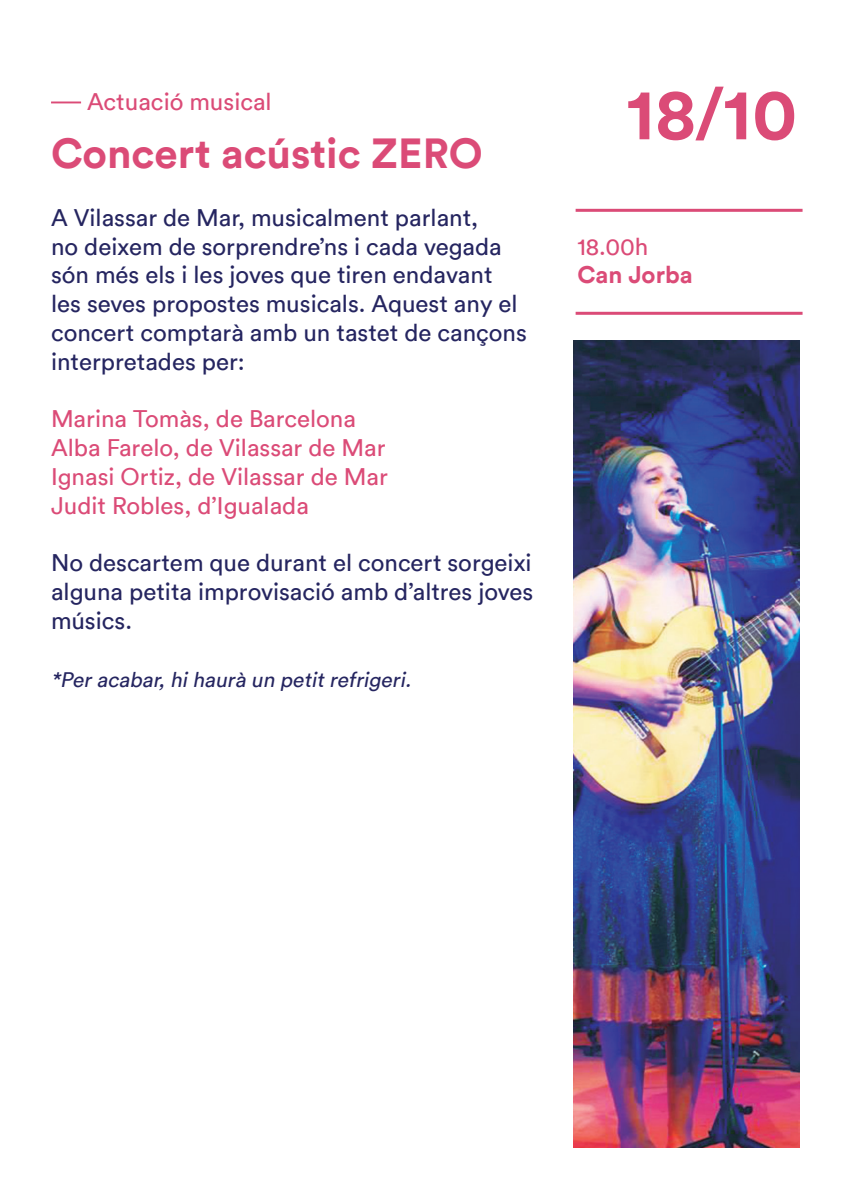
<style>
.page{position:relative;width:851px;height:1191px;background:#fff}
.page>*{position:absolute;margin:0;border:0;box-sizing:border-box;transform-origin:0 0}
.t1{font:700 72px "Circular";color:#db4b77}
.t2{font:700 42px "Circular";color:#db4b77}
.t3{font:24px/28.8px "Circular";color:#252560}
.t4{font:24px "Circular";color:#db4b77}
.t5{font:700 24px "Circular";color:#db4b77}
.t6{font:italic 21px "Circular";color:#252560}
.s1{font-family:"Helvetica Neue"}
</style>
<div class="page">
<hr style="left:51px;top:101px;width:30px;height:2px;background:#db4b77">
<hr style="left:575px;top:209px;width:227px;height:3px;background:#db4b77">
<hr style="left:575px;top:312px;width:227px;height:3px;background:#db4b77">
<img style="left:573px;top:341px;width:226px;height:806px">
<p class="t4" style="left:87px;top:87px;width:186px">Actuació musical</p>
<p class="t2" style="left:51px;top:126px;width:433px">Concert acústic ZERO</p>
<p class="t3" style="left:51px;top:203px;width:477px">A Vilassar de Mar, musicalment parlant,<br>no deixem de sorprendre’ns i cada vegada són més els i les joves que tiren endavant les seves propostes musicals. Aquest any el concert comptarà amb un tastet de cançons interpretades per:</p>
<p class="t4" style="left:51px;top:404px;width:306px">Marina Tomàs, de Barcelona</p>
<p class="t4" style="left:51px;top:433px;width:336px">Alba Farelo, de Vilassar de Mar</p>
<p class="t4" style="left:51px;top:462px;width:338px">Ignasi Ortiz, de Vilassar de Mar</p>
<p class="t4" style="left:51px;top:491px;width:259px">Judit Robles, d’Igualada</p>
<p class="t3" style="left:51px;top:548px;width:484px;text-align:justify">No descartem que durant el concert sorgeixi alguna petita improvisació amb d’altres joves músics.</p>
<p class="t6" style="left:51px;top:666px;width:365px">*Peracabar,hihaurà un petitrefrigeri.</p>
<p class="t1" style="left:626px;top:67px;width:172px">18<span class="s1">/</span>10</p>
<p class="t4" style="left:577px;top:231px;width:72px">18.00h</p>
<p class="t5" style="left:577px;top:259px;width:117px">Can Jorba</p>
</div>
